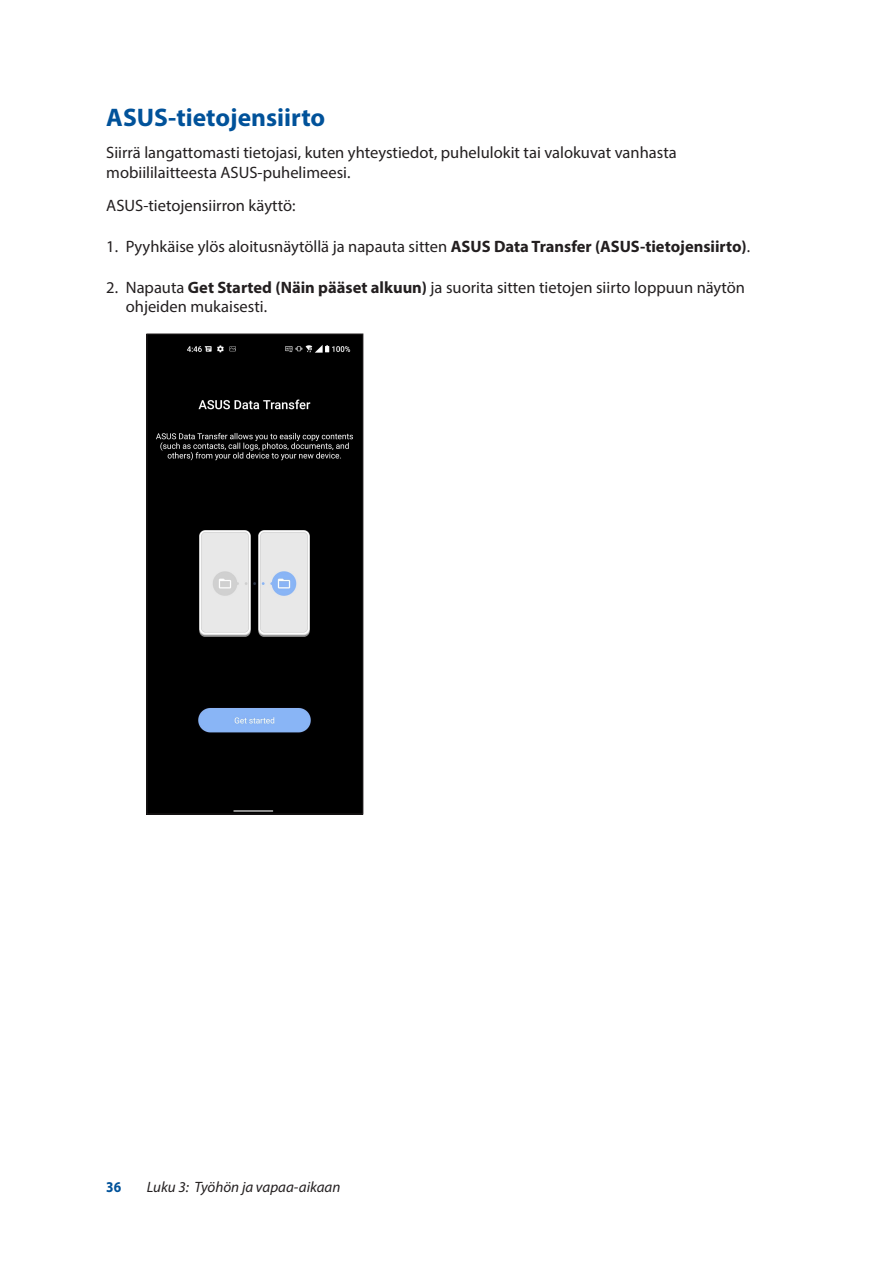
<style>
.page{position:relative;width:893px;height:1263px;background:#fff}
.page>*{position:absolute;margin:0;border:0;box-sizing:border-box;transform-origin:0 0}
.t1{font:700 25.5px "Myriad Pro";color:#01529a}
.t2{font:16.5px/19.8px "Myriad Pro";color:#231f20}
.t3{font:italic 15px "Myriad Pro";color:#231f20}
.t4{font:700 15px "Myriad Pro";color:#01529a;scale:.9 1}
.s1{font-weight:700}
</style>
<div class="page">
<img style="left:149px;top:336px;width:212px;height:476px">
<div style="left:147px;top:334px;width:216px;height:480px;border:1px solid #231f20"></div>
<h1 class="t1" style="left:106px;top:100px;width:220px">ASUS-tietojensiirto</h1>
<p class="t2" style="left:106px;top:142px;width:572px">Siirrä langattomasti tietojasi, kuten yhteystiedot, puhelulokit tai valokuvat vanhasta mobiililaitteesta ASUS-puhelimeesi.</p>
<p class="t2" style="left:106px;top:195px;width:191px">ASUS-tietojensiirron käyttö:</p>
<p class="t2" style="left:106px;top:236px;width:645px">1. Pyyhkäise ylös aloitusnäytöllä ja napauta sitten <span class="s1">ASUS Data Transfer (ASUS-tietojensiirto)</span>.</p>
<p class="t2" style="left:126px;top:277px;width:621px;text-indent:-20px">2. Napauta <span class="s1">Get Started (Näin pääset alkuun)</span> ja suorita sitten tietojen siirto loppuun näytön ohjeiden mukaisesti.</p>
<p class="t4" style="left:106px;top:1177px;width:18px">36</p>
<p class="t3" style="left:147px;top:1178px;width:195px">Luku 3: Työhön ja vapaa-aikaan</p>
</div>
